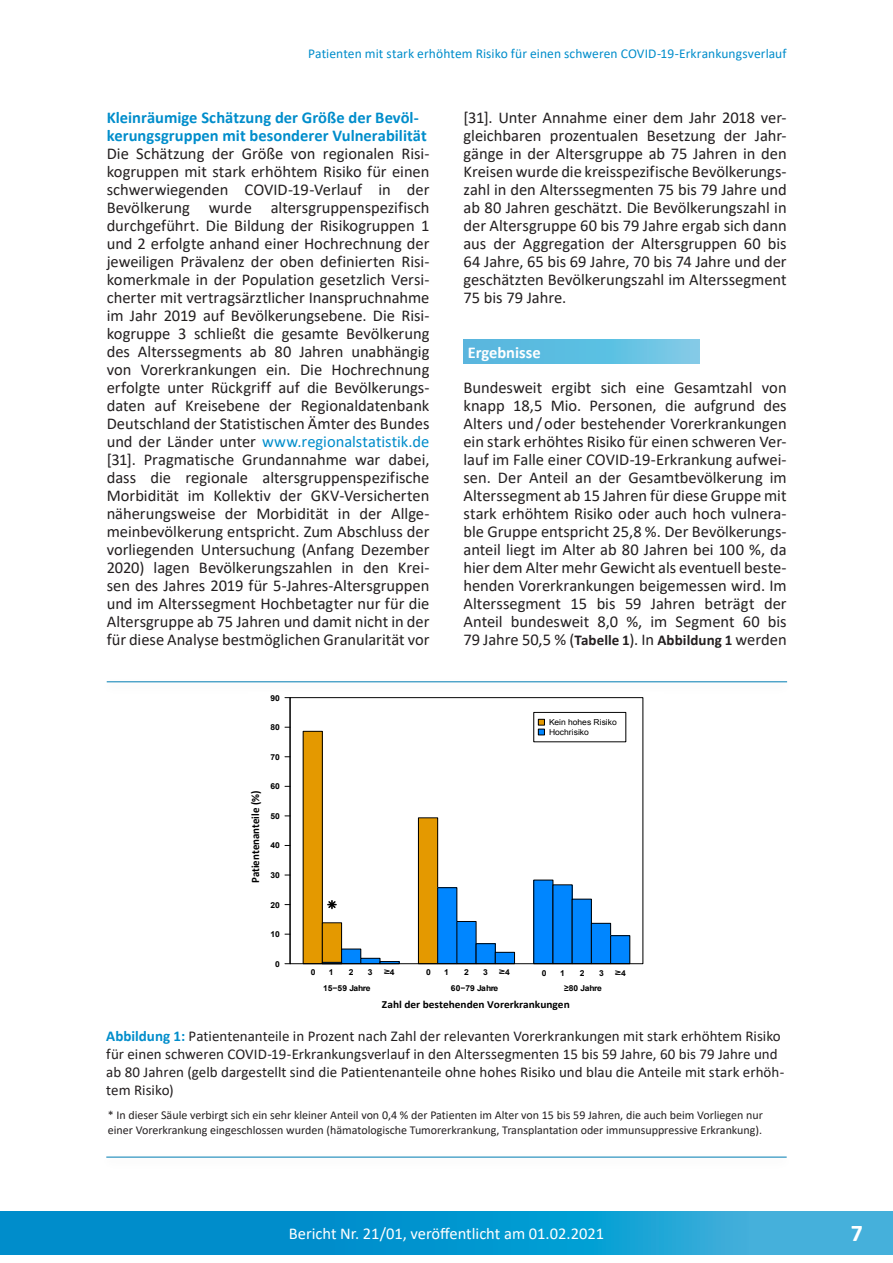
<style>
.page{position:relative;width:893px;height:1263px;background:#fff}
.page>*{position:absolute;margin:0;border:0;box-sizing:border-box;transform-origin:0 0}
.t1{font:700 24px "Calibri";color:#fff}
.Fließtext{font:16.5px/18px "Calibri";letter-spacing:-.005em;color:#231f20;text-align:justify}
.Zwischenüberschrift{font:700 16.5px/18px "Calibri";color:#008dcb}
.t2{font:16.5px "Calibri";color:#fff}
.t3{font:700 16.5px "Calibri";color:#fff}
.TabellenAbbildungsun{font:15px/18px "Calibri";color:#231f20}
.t4{font:13.5px "Calibri";letter-spacing:.005em;color:#008dcb}
.Zusatztext_Schrift_8{font:12px/15px "Calibri";color:#231f20}
.t5{font:700 11.4px "Calibri";color:#000;scale:.96 1}
.t6{font:700 10.95px "Calibri";color:#000;scale:1.04 1}
.t7{font:700 8.1px "Arial";color:#000;scale:1.04 1}
.t8{font:8.1px/9.8px "Arial";color:#000;scale:1.04 1}
.t9{font:700 8.1px "Arial";letter-spacing:-.03em;color:#000;scale:1.04 1}
.t10{font:700 8.1px "DejaVu Sans";color:#000;scale:1.04 1}
.s1{color:#008dcb}
.s2{font-style:inherit}
.s3{font-weight:700;font-size:15px}
.s4{font-family:"Arial"}
.s5{font-weight:700;color:#008dcb}
</style>
<div class="page">
<div style="left:98px;top:1152px;width:696px;height:19px;background:#231f20;opacity:.2"></div>
<hr style="left:106px;top:1157px;width:681px;height:1px;background:#007cb2">
<div style="left:99px;top:677px;width:696px;height:18px;background:#231f20;opacity:.2"></div>
<hr style="left:107px;top:681px;width:680px;height:1px;background:#007cb2">
<div style="left:248px;top:692px;width:416px;height:322px;background:#fff"></div>
<div style="left:303px;top:731px;width:19px;height:233px;background:#e49900"></div>
<div style="left:303px;top:731px;width:20px;height:233px;border:1px solid #000"></div>
<div style="left:322px;top:923px;width:20px;height:41px;background:#e49900"></div>
<div style="left:322px;top:922px;width:20px;height:42px;border:1px solid #000"></div>
<div style="left:342px;top:949px;width:19px;height:15px;background:#0086ff"></div>
<div style="left:341px;top:949px;width:20px;height:15px;border:1px solid #000"></div>
<div style="left:361px;top:958px;width:19px;height:6px;background:#0086ff"></div>
<div style="left:361px;top:958px;width:19px;height:6px;border:1px solid #000"></div>
<div style="left:380px;top:961px;width:19px;height:3px;border:1px solid #000"></div>
<div style="left:418px;top:818px;width:20px;height:146px;background:#e49900"></div>
<div style="left:418px;top:817px;width:20px;height:147px;border:1px solid #000"></div>
<div style="left:438px;top:888px;width:19px;height:76px;background:#0086ff"></div>
<div style="left:437px;top:887px;width:20px;height:77px;border:1px solid #000"></div>
<div style="left:457px;top:921px;width:19px;height:43px;background:#0086ff"></div>
<div style="left:476px;top:944px;width:19px;height:20px;background:#0086ff"></div>
<div style="left:476px;top:943px;width:20px;height:21px;border:1px solid #000"></div>
<div style="left:495px;top:952px;width:19px;height:12px;background:#0086ff"></div>
<div style="left:495px;top:952px;width:20px;height:12px;border:1px solid #000"></div>
<div style="left:534px;top:880px;width:19px;height:84px;background:#0086ff"></div>
<div style="left:533px;top:880px;width:20px;height:84px;border:1px solid #000"></div>
<div style="left:553px;top:885px;width:19px;height:79px;background:#0086ff"></div>
<div style="left:572px;top:899px;width:19px;height:65px;background:#0086ff"></div>
<div style="left:591px;top:923px;width:20px;height:41px;background:#0086ff"></div>
<div style="left:591px;top:923px;width:20px;height:41px;border:1px solid #000"></div>
<div style="left:611px;top:936px;width:19px;height:28px;background:#0086ff"></div>
<div style="left:610px;top:935px;width:20px;height:29px;border:1px solid #000"></div>
<div style="left:533px;top:712px;width:93px;height:30px;border:1px solid #000"></div>
<div style="left:538px;top:719px;width:7px;height:6px;border:1px solid #000"></div>
<svg style="left:538px;top:719px;width:6px;height:14px"></svg>
<div style="left:538px;top:729px;width:7px;height:6px;border:1px solid #000"></div>
<svg style="left:327px;top:900px;width:10px;height:9px"></svg>
<div style="left:290px;top:697px;width:353px;height:267px;border:1px solid #000"></div>
<svg style="left:0;top:1212px;width:893px;height:42px;background:#119ad1"></svg>
<svg style="left:463px;top:340px;width:236px;height:24px;background:#62bfe1"></svg>
<p class="t4" style="left:308px;top:44px;width:480px">Patienten mit stark erhöhtem Risiko für einen schweren COVID-19-Erkrankungsverlauf</p>
<p class="Zwischenüberschrift" style="left:107px;top:109px;width:322px">Kleinräumige Schätzung der Größe der Bevöl&shy;kerungsgruppen mit besonderer Vulnerabilität</p>
<p class="Fließtext" style="left:107px;top:144px;width:324px">Die Schätzung der Größe von regionalen Risi&shy;kogruppen mit stark erhöhtem Risiko für einen schwerwiegenden COVID-19-Verlauf in der Bevölkerung wurde altersgruppenspezifisch durchgeführt. Die Bildung der Risikogruppen 1 und 2 erfolgte anhand einer Hochrechnung der jeweiligen Prävalenz der oben definierten Risi&shy;komerkmale in der Population gesetzlich Versi&shy;cherter mit vertragsärztlicher Inanspruchnahme im Jahr 2019 auf Bevölkerungsebene. Die Risi&shy;kogruppe 3 schließt die gesamte Bevölkerung des Alterssegments ab 80 Jahren unabhängig von Vorerkrankungen ein. Die Hochrechnung erfolgte unter Rückgriff auf die Bevölkerungs&shy;daten auf Kreisebene der Regionaldatenbank Deutschland der Statistischen Ämter des Bundes und der Länder unter <span class="s1">www.regionalstatistik.de </span>[31]. Pragmatische Grundannahme war dabei, dass die regionale altersgruppenspezifische Morbidität im Kollektiv der GKV-Versicherten näherungsweise der Morbidität in der Allge&shy;meinbevölkerung entspricht. Zum Abschluss der vorliegenden Untersuchung (Anfang Dezember 2020) lagen Bevölkerungszahlen in den Krei&shy;sen des Jahres 2019 für 5-Jahres-Altersgruppen und im Alterssegment Hochbetagter nur für die Altersgruppe ab 75 Jahren und damit nicht in der für diese Analyse bestmöglichen Granularität vor</p>
<p class="t7" style="left:270px;top:692px;width:11px">90</p>
<p class="t7" style="left:270px;top:722px;width:11px">80</p>
<p class="t7" style="left:270px;top:751px;width:11px">70</p>
<p class="t5" style="left:247px;top:883px;width:98px;rotate:-90deg">Patientenanteile <span class="s2">(%)</span></p>
<p class="t7" style="left:270px;top:781px;width:11px">60</p>
<p class="t7" style="left:270px;top:810px;width:11px">50</p>
<p class="t7" style="left:270px;top:840px;width:11px">40</p>
<p class="t7" style="left:270px;top:870px;width:11px">30</p>
<p class="t7" style="left:270px;top:899px;width:11px">20</p>
<p class="t7" style="left:270px;top:929px;width:11px">10</p>
<p class="t7" style="left:275px;top:958px;width:6px">0</p>
<p class="Fließtext" style="left:463px;top:108px;width:325px">[31]. Unter Annahme einer dem Jahr 2018 ver&shy;gleichbaren prozentualen Besetzung der Jahr&shy;gänge in der Altersgruppe ab 75 Jahren in den Kreisen wurde die kreisspezifische Bevölkerungs&shy;zahl in den Alterssegmenten 75 bis 79 Jahre und ab 80 Jahren geschätzt. Die Bevölkerungszahl in der Altersgruppe 60 bis 79 Jahre ergab sich dann aus der Aggregation der Altersgruppen 60 bis 64 Jahre, 65 bis 69 Jahre, 70 bis 74 Jahre und der geschätzten Bevölkerungszahl im Alterssegment 75 bis 79 Jahre.</p>
<p class="t3" style="left:468px;top:341px;width:74px">Ergebnisse</p>
<p class="Fließtext" style="left:463px;top:378px;width:325px">Bundesweit ergibt sich eine Gesamtzahl von knapp 18,5 Mio. Personen, die aufgrund des Alters und / oder bestehender Vorerkrankungen ein stark erhöhtes Risiko für einen schweren Ver&shy;lauf im Falle einer COVID-19-Erkrankung aufwei&shy;sen. Der Anteil an der Gesamtbevölkerung im Alterssegment ab 15 Jahren für diese Gruppe mit stark erhöhtem Risiko oder auch hoch vulnera&shy;ble Gruppe entspricht 25,8 %. Der Bevölkerungs&shy;anteil liegt im Alter ab 80 Jahren bei 100 %, da hier dem Alter mehr Gewicht als eventuell beste&shy;henden Vorerkrankungen beigemessen wird. Im Alterssegment 15 bis 59 Jahren beträgt der Anteil bundesweit 8,0 %, im Segment 60 bis 79 Jahre 50,5 % (<span class="s3">Tabelle 1</span>). In <span class="s3">Abbildung 1</span> werden</p>
<p class="t8" style="left:549px;top:717px;width:67px">Kein hohes Risiko<br>Hochrisiko</p>
<p class="t7" style="left:311px;top:967px;width:6px">0</p>
<p class="t7" style="left:329px;top:967px;width:6px">1</p>
<p class="t7" style="left:349px;top:967px;width:6px">2</p>
<p class="t7" style="left:368px;top:967px;width:6px">3</p>
<p class="t10" style="left:383px;top:964px;width:12px">≥<span class="s4">4</span></p>
<p class="t7" style="left:426px;top:967px;width:6px">0</p>
<p class="t7" style="left:444px;top:967px;width:6px">1</p>
<p class="t7" style="left:464px;top:967px;width:6px">2</p>
<p class="t7" style="left:483px;top:967px;width:6px">3</p>
<p class="t10" style="left:499px;top:965px;width:12px">≥<span class="s4">4</span></p>
<p class="t7" style="left:542px;top:967px;width:6px">0</p>
<p class="t7" style="left:560px;top:967px;width:6px">1</p>
<p class="t7" style="left:580px;top:967px;width:6px">2</p>
<p class="t7" style="left:599px;top:967px;width:6px">3</p>
<p class="t10" style="left:614px;top:965px;width:12px">≥<span class="s4">4</span></p>
<p class="t9" style="left:323px;top:983px;width:47px">15−59 Jahre</p>
<p class="t9" style="left:451px;top:983px;width:47px">60−79 Jahre</p>
<p class="t7" style="left:564px;top:983px;width:38px">≥80 Jahre</p>
<p class="t6" style="left:382px;top:997px;width:182px">Zahl der bestehenden Vorerkrankungen</p>
<p class="TabellenAbbildungsun" style="left:106px;top:1027px;width:679px"><span class="s5">Abbildung 1:</span> Patientenanteile in Prozent nach Zahl der relevanten Vorerkrankungen mit stark erhöhtem Risiko für einen schweren COVID-19-Erkrankungsverlauf in den Alterssegmenten 15 bis 59 Jahre, 60 bis 79 Jahre und ab 80 Jahren (gelb dargestellt sind die Patientenanteile ohne hohes Risiko und blau die Anteile mit stark erhöh&shy;tem Risiko)</p>
<p class="Zusatztext_Schrift_8" style="left:108px;top:1107px;width:657px">* In dieser Säule verbirgt sich ein sehr kleiner Anteil von 0,4 % der Patienten im Alter von 15 bis 59 Jahren, die auch beim Vorliegen nur einer Vorerkrankung eingeschlossen wurden (hämatologische Tumorerkrankung, Transplantation oder immunsuppressive Erkrankung).</p>
<p class="t2" style="left:289px;top:1222px;width:317px">Bericht Nr. 21/01, veröffentlicht am 01.02.2021</p>
<h1 class="t1" style="left:851px;top:1216px;width:14px">7</h1>
</div>
